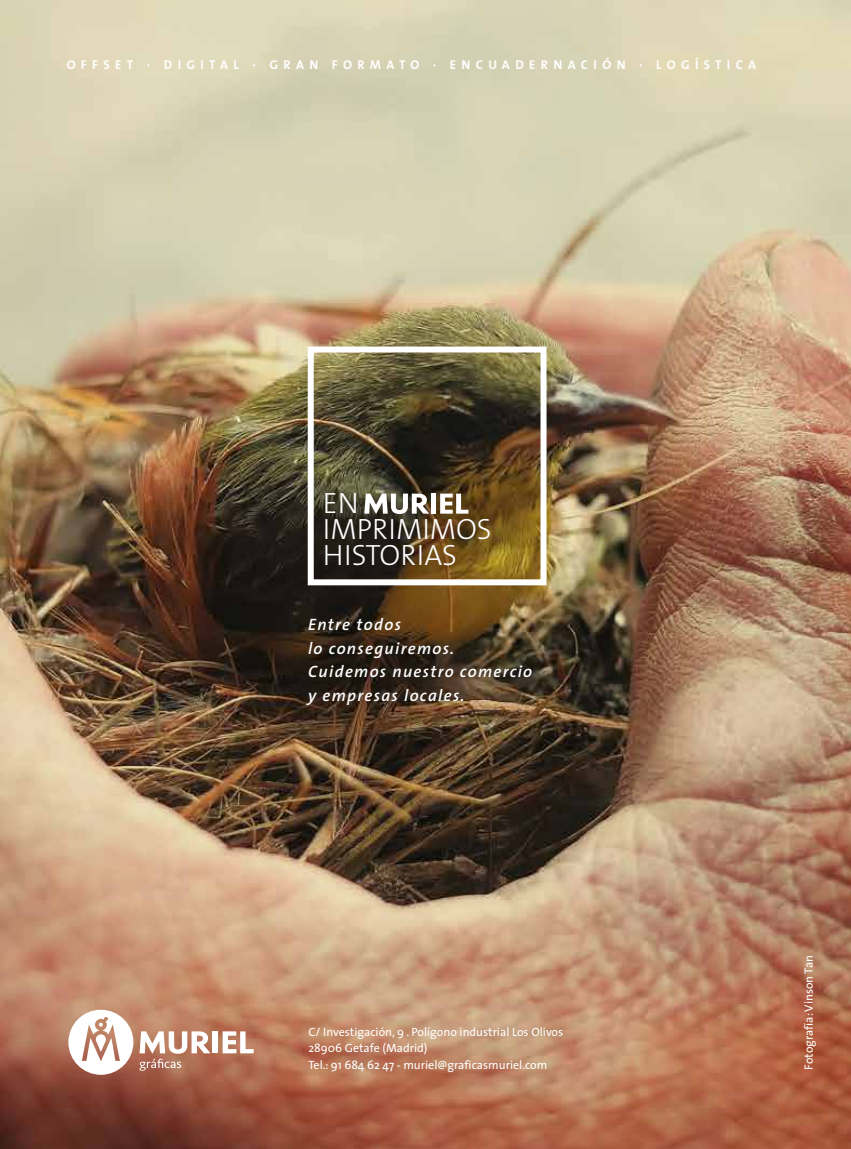
<style>
.page{position:relative;width:851px;height:1149px;background:#fff}
.page>*{position:absolute;margin:0;border:0;box-sizing:border-box;transform-origin:0 0}
.t1{font:300 29.4px/25.5px "The Sans";color:#fff}
.t2{font:italic 600 16.5px/23.7px "The Sans";letter-spacing:.08em;color:#fff}
.t3{font:700 12.75px "The Sans";letter-spacing:.42em;color:#fff}
.t4{font:12px/16.5px "The Sans";color:#fff}
</style>
<div class="page">
<img style="left:0;top:0;width:850px;height:1148px">
<div style="left:308px;top:346px;width:238px;height:239px;border:6px solid #fff"></div>
<svg style="left:364px;top:493px;width:65px;height:21px"></svg>
<div style="left:431px;top:493px;width:5px;height:20px;background:#fff"></div>
<svg style="left:440px;top:493px;width:28px;height:20px"></svg>
<svg style="left:68px;top:1009px;width:65px;height:65px"></svg>
<div style="left:213px;top:1031px;width:5px;height:21px;background:#fff"></div>
<svg style="left:222px;top:1031px;width:31px;height:21px"></svg>
<svg style="left:139px;top:1031px;width:71px;height:39px"></svg>
<p class="t3" style="left:67px;top:54px;width:691px">OFFSET · DIGITAL · GRAN FORMATO · ENCUADERNACIÓN · LOGÍSTICA</p>
<h1 class="t1" style="left:323px;top:489px;width:170px">EN<br>IMPRIMIMOS<br>HISTORIAS</h1>
<h2 class="t2" style="left:308px;top:612px;width:226px">Entre todos<br>lo conseguiremos.<br>Cuidemos nuestro comercio y empresas locales.</h2>
<p class="t4" style="left:308px;top:1022px;width:256px">C/ Investigación, 9 . Polígono industrial Los Olivos<br>28906 Getafe (Madrid)<br>Tel.: 91 684 62 47 - muriel@graficasmuriel.com</p>
<p class="t4" style="left:799px;top:1069px;width:116px;rotate:-90deg">Fotografía: Vinson Tan</p>
</div>
